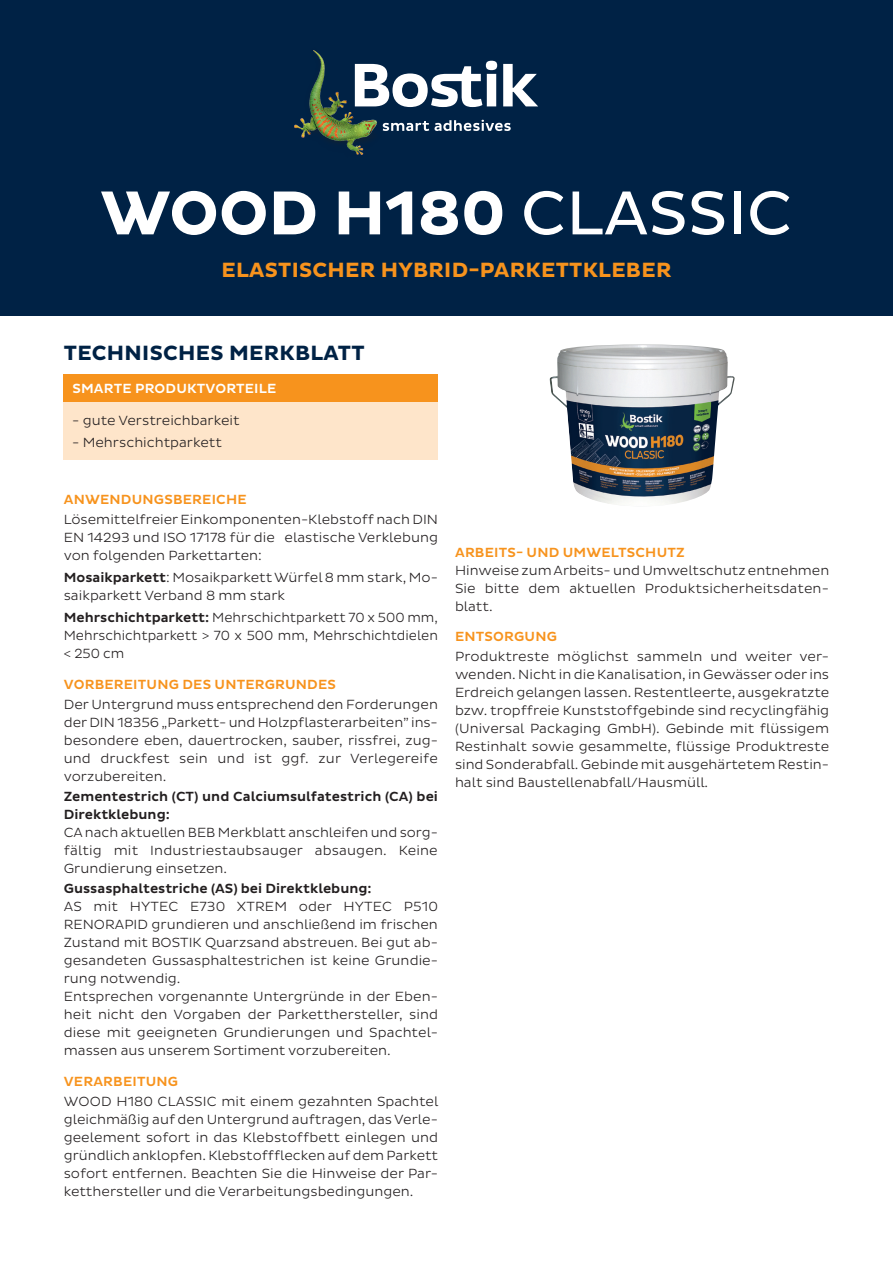
<style>
.page{position:relative;width:893px;height:1263px;background:#fff}
.page>*{position:absolute;margin:0;border:0;box-sizing:border-box;transform-origin:0 0}
.t1{font:700 63px "Bostik";color:#fff}
.t2{font:700 21px "Bostik";letter-spacing:.015em;color:#f7931d}
.t3{font:700 21px "Bostik";letter-spacing:.015em;color:#002245}
.t4{font:300 13.5px/18px "Bostik";color:#231f20;text-align:justify}
.t5{font:500 13.5px/18px "Bostik";color:#231f20}
.t6{font:300 13.5px/18px "Bostik";color:#231f20;text-align:justify;scale:.96 1}
.t7{font:500 13.5px "Bostik";letter-spacing:.015em;color:#f7931d}
.t8{font:500 13.5px "Bostik";letter-spacing:.015em;color:#fff}
.s1{font-weight:400}
.s2{font-weight:500}
</style>
<div class="page">
<div style="left:0;top:0;width:893px;height:316px;background:#002245"></div>
<img style="left:295px;top:51px;width:82px;height:103px">
<svg style="left:383px;top:121px;width:46px;height:10px"></svg>
<svg style="left:435px;top:120px;width:76px;height:11px"></svg>
<svg style="left:355px;top:61px;width:183px;height:46px"></svg>
<img style="left:550px;top:344px;width:185px;height:161px">
<div style="left:64px;top:375px;width:374px;height:27px;background:#f7931d"></div>
<div style="left:64px;top:402px;width:374px;height:58px;background:#fee5ca"></div>
<h1 class="t1" style="left:101px;top:177px;width:693px">WOOD H180 <span class="s1">CLASSIC</span></h1>
<h2 class="t2" style="left:222px;top:257px;width:451px">ELASTISCHER HYBRID-PARKETTKLEBER</h2>
<h2 class="t3" style="left:64px;top:341px;width:302px">TECHNISCHES MERKBLATT</h2>
<p class="t8" style="left:72px;top:381px;width:206px">SMARTE PRODUKTVORTEILE</p>
<p class="t4" style="left:72px;top:411px;width:169px">- gute Verstreichbarkeit</p>
<p class="t4" style="left:72px;top:433px;width:151px">- Mehrschichtparkett</p>
<p class="t7" style="left:64px;top:491px;width:184px">ANWENDUNGSBEREICHE</p>
<p class="t4" style="left:64px;top:510px;width:376px">Lösemittelfreier Einkomponenten-Klebstoff nach DIN EN 14293 und ISO 17178 für die elastische Verklebung von folgenden Parkettarten:</p>
<p class="t4" style="left:64px;top:568px;width:376px"><span class="s2">Mosaikparkett</span>: Mosaikparkett Würfel 8 mm stark, Mo&shy;saikparkett Verband 8 mm stark</p>
<p class="t6" style="left:64px;top:609px;width:391px"><span class="s2">Mehrschichtparkett:</span> Mehrschichtparkett 70 x 500 mm, Mehrschichtparkett &gt; 70 x 500 mm, Mehrschichtdielen &lt; 250 cm</p>
<p class="t7" style="left:64px;top:677px;width:274px">VORBEREITUNG DES UNTERGRUNDES</p>
<p class="t4" style="left:64px;top:696px;width:376px">Der Untergrund muss entsprechend den Forderungen der DIN 18356 „Parkett- und Holzpflasterarbeiten” ins&shy;besondere eben, dauertrocken, sauber, rissfrei, zug&shy;und druckfest sein und ist ggf. zur Verlegereife vorzubereiten.</p>
<p class="t5" style="left:64px;top:788px;width:376px">Zementestrich (CT) und Calciumsulfatestrich (CA) bei<br>Direktklebung:</p>
<p class="t4" style="left:64px;top:824px;width:376px">CA nach aktuellen BEB Merkblatt anschleifen und sorg&shy;fältig mit Industriestaubsauger absaugen. Keine Grundierung einsetzen.</p>
<p class="t5" style="left:64px;top:880px;width:309px">Gussasphaltestriche (AS) bei Direktklebung:</p>
<p class="t4" style="left:64px;top:898px;width:376px;text-align:left">AS mit HYTEC E730 XTREM oder HYTEC P510<br>RENORAPID grundieren und anschließend im frischen Zustand mit BOSTIK Quarzsand abstreuen. Bei gut ab&shy;gesandeten Gussasphaltestrichen ist keine Grundie&shy;rung notwendig.<br>Entsprechen vorgenannte Untergründe in der Eben&shy;heit nicht den Vorgaben der Parketthersteller, sind diese mit geeigneten Grundierungen und Spachtel&shy;massen aus unserem Sortiment vorzubereiten.</p>
<p class="t7" style="left:64px;top:1074px;width:116px">VERARBEITUNG</p>
<p class="t4" style="left:64px;top:1093px;width:376px">WOOD H180 CLASSIC mit einem gezahnten Spachtel gleichmäßig auf den Untergrund auftragen, das Verle&shy;geelement sofort in das Klebstoffbett einlegen und gründlich anklopfen. Klebstoffflecken auf dem Parkett sofort entfernen. Beachten Sie die Hinweise der Par&shy;ketthersteller und die Verarbeitungsbedingungen.</p>
<p class="t7" style="left:455px;top:544px;width:231px">ARBEITS- UND UMWELTSCHUTZ</p>
<p class="t4" style="left:455px;top:561px;width:376px">Hinweise zum Arbeits- und Umweltschutz entnehmen Sie bitte dem aktuellen Produktsicherheitsdaten&shy;blatt.</p>
<p class="t7" style="left:455px;top:629px;width:103px">ENTSORGUNG</p>
<p class="t4" style="left:455px;top:648px;width:376px">Produktreste möglichst sammeln und weiter ver&shy;wenden. Nicht in die Kanalisation, in Gewässer oder ins Erdreich gelangen lassen. Restentleerte, ausgekratzte bzw. tropffreie Kunststoffgebinde sind recyclingfähig (Universal Packaging GmbH). Gebinde mit flüssigem Restinhalt sowie gesammelte, flüssige Produktreste sind Sonderabfall. Gebinde mit ausgehärtetem Restin&shy;halt sind Baustellenabfall/Hausmüll.</p>
</div>
